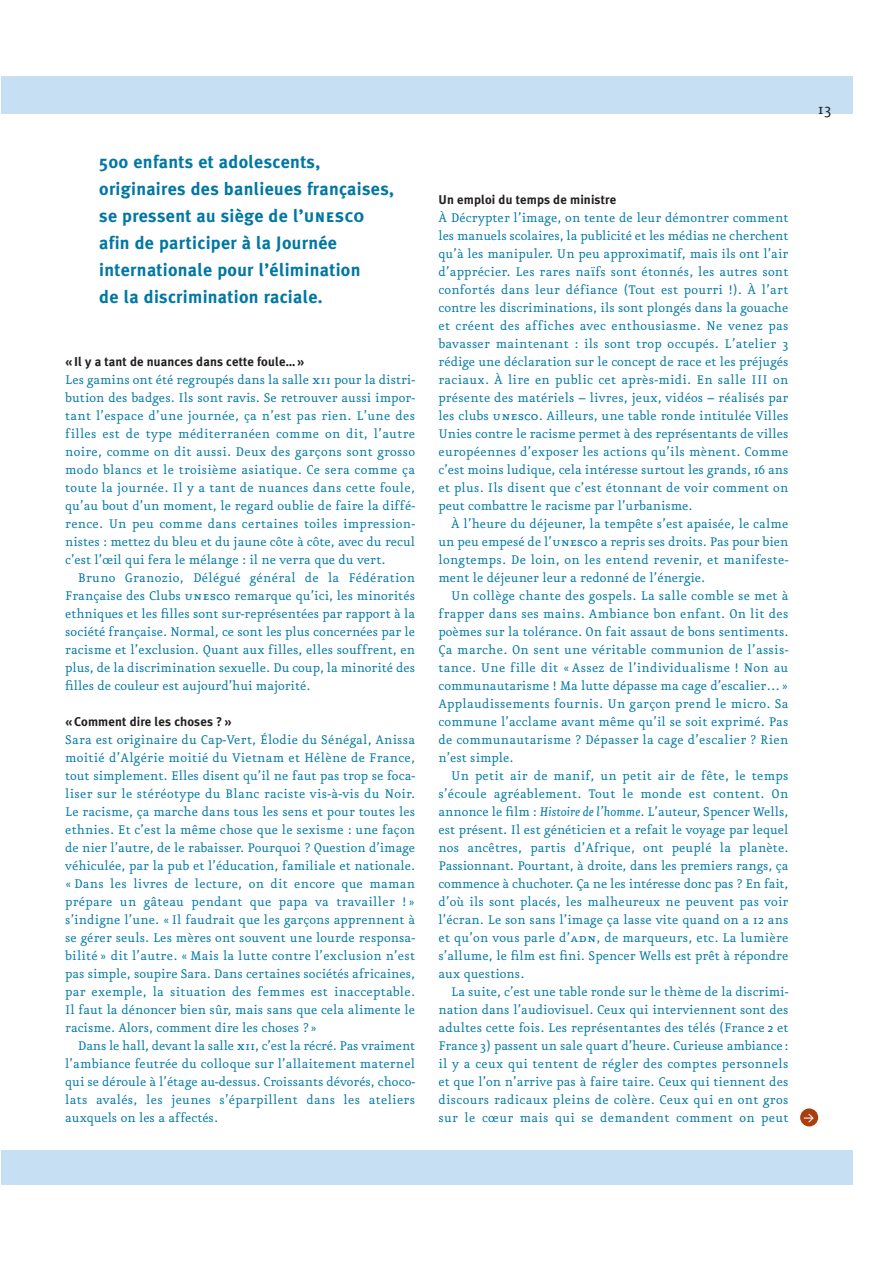
<style>
.page{position:relative;width:893px;height:1263px;background:#fff}
.page>*{position:absolute;margin:0;border:0;box-sizing:border-box;transform-origin:0 0}
.t1{font:700 18px/27px "Meta Plus";letter-spacing:.015em;color:#0077a3}
.t2{font:18px "Eureka";color:#231f1f}
.t3{font:15px/18px "Eureka";color:#0077a3;text-align:justify}
.t4{font:700 12.75px "Meta Plus";letter-spacing:.01em;color:#231f1f}
.t5{font:500 10.5px "DIN";color:#fff}
.s1{font-family:"Meta Plus Bold Caps";font-weight:400}
.s2{font-family:"Eureka Small Caps"}
.s3{font-style:italic}
</style>
<div class="page">
<div style="left:1px;top:76px;width:851px;height:1109px;background:#c7dff3"></div>
<div style="left:1px;top:114px;width:851px;height:1035px;background:#fff"></div>
<div style="left:800px;top:1108px;width:18px;height:18px;background:#aa3e0d;border-radius:50%"></div>
<p class="t1" style="left:99px;top:150px;width:296px">500 enfants et adolescents, originaires des banlieues françaises, se pressent au siège de l’<span class="s1">unesco </span>afin de participer à la Journée internationale pour l’élimination<br>de la discrimination raciale.</p>
<p class="t4" style="left:65px;top:357px;width:240px">« Il y a tant de nuances dans cette foule… »</p>
<p class="t3" style="left:65px;top:371px;width:351px">Les gamins ont été regroupés dans la salle <span class="s2">xii</span> pour la distri&shy;bution des badges. Ils sont ravis. Se retrouver aussi impor&shy;tant l’espace d’une journée, ça n’est pas rien. L’une des filles est de type méditerranéen comme on dit, l’autre noire, comme on dit aussi. Deux des garçons sont grosso modo blancs et le troisième asiatique. Ce sera comme ça toute la journée. Il y a tant de nuances dans cette foule, qu’au bout d’un moment, le regard oublie de faire la diffé&shy;rence. Un peu comme dans certaines toiles impression&shy;nistes : mettez du bleu et du jaune côte à côte, avec du recul c’est l’œil qui fera le mélange : il ne verra que du vert.</p>
<p class="t3" style="left:65px;top:569px;width:351px;text-indent:13px">Bruno Granozio, Délégué général de la Fédération Française des Clubs <span class="s2">unesco</span> remarque qu’ici, les minorités ethniques et les filles sont sur-représentées par rapport à la société française. Normal, ce sont les plus concernées par le racisme et l’exclusion. Quant aux filles, elles souffrent, en plus, de la discrimination sexuelle. Du coup, la minorité des filles de couleur est aujourd’hui majorité.</p>
<p class="t4" style="left:65px;top:717px;width:168px">« Comment dire les choses ? »</p>
<p class="t3" style="left:65px;top:731px;width:351px">Sara est originaire du Cap-Vert, Élodie du Sénégal, Anissa moitié d’Algérie moitié du Vietnam et Hélène de France, tout simplement. Elles disent qu’il ne faut pas trop se foca&shy;liser sur le stéréotype du Blanc raciste vis-à-vis du Noir.<br>Le racisme, ça marche dans tous les sens et pour toutes les ethnies. Et c’est la même chose que le sexisme : une façon de nier l’autre, de le rabaisser. Pourquoi ? Question d’image véhiculée, par la pub et l’éducation, familiale et nationale. « Dans les livres de lecture, on dit encore que maman prépare un gâteau pendant que papa va travailler ! » s’indigne l’une. « Il faudrait que les garçons apprennent à se gérer seuls. Les mères ont souvent une lourde responsa&shy;bilité » dit l’autre. « Mais la lutte contre l’exclusion n’est pas simple, soupire Sara. Dans certaines sociétés africaines, par exemple, la situation des femmes est inacceptable.<br>Il faut la dénoncer bien sûr, mais sans que cela alimente le racisme. Alors, comment dire les choses ? »</p>
<p class="t3" style="left:65px;top:1037px;width:351px;text-indent:13px">Dans le hall, devant la salle <span class="s2">xii</span>, c’est la récré. Pas vraiment l’ambiance feutrée du colloque sur l’allaitement maternel qui se déroule à l’étage au-dessus. Croissants dévorés, choco&shy;lats avalés, les jeunes s’éparpillent dans les ateliers auxquels on les a affectés.</p>
<p class="t2" style="left:818px;top:101px;width:15px">13</p>
<p class="t4" style="left:438px;top:195px;width:179px">Un emploi du temps de ministre</p>
<p class="t3" style="left:438px;top:209px;width:351px">À Décrypter l’image, on tente de leur démontrer comment les manuels scolaires, la publicité et les médias ne cherchent qu’à les manipuler. Un peu approximatif, mais ils ont l’air d’apprécier. Les rares naïfs sont étonnés, les autres sont confortés dans leur défiance (Tout est pourri !). À l’art contre les discriminations, ils sont plongés dans la gouache et créent des affiches avec enthousiasme. Ne venez pas bavasser maintenant : ils sont trop occupés. L’atelier 3 rédige une déclaration sur le concept de race et les préjugés raciaux. À lire en public cet après-midi. En salle III on présente des matériels – livres, jeux, vidéos – réalisés par les clubs <span class="s2">unesco</span>. Ailleurs, une table ronde intitulée Villes Unies contre le racisme permet à des représentants de villes européennes d’exposer les actions qu’ils mènent. Comme c’est moins ludique, cela intéresse surtout les grands, 16 ans et plus. Ils disent que c’est étonnant de voir comment on peut combattre le racisme par l’urbanisme.</p>
<p class="t3" style="left:438px;top:515px;width:351px;text-indent:13px">À l’heure du déjeuner, la tempête s’est apaisée, le calme un peu empesé de l’<span class="s2">unesco</span> a repris ses droits. Pas pour bien longtemps. De loin, on les entend revenir, et manifeste&shy;ment le déjeuner leur a redonné de l’énergie.</p>
<p class="t3" style="left:438px;top:587px;width:351px;text-indent:13px">Un collège chante des gospels. La salle comble se met à frapper dans ses mains. Ambiance bon enfant. On lit des poèmes sur la tolérance. On fait assaut de bons sentiments.<br>Ça marche. On sent une véritable communion de l’assis&shy;tance. Une fille dit « Assez de l’individualisme ! Non au communautarisme ! Ma lutte dépasse ma cage d’escalier… » Applaudissements fournis. Un garçon prend le micro. Sa commune l’acclame avant même qu’il se soit exprimé. Pas de communautarisme ? Dépasser la cage d’escalier ? Rien n’est simple.</p>
<p class="t3" style="left:438px;top:767px;width:351px;text-indent:13px">Un petit air de manif, un petit air de fête, le temps s’écoule agréablement. Tout le monde est content. On annonce le film : <span class="s3">Histoire de l’homme</span>. L’auteur, Spencer Wells, est présent. Il est généticien et a refait le voyage par lequel nos ancêtres, partis d’Afrique, ont peuplé la planète.<br>Passionnant. Pourtant, à droite, dans les premiers rangs, ça commence à chuchoter. Ça ne les intéresse donc pas ? En fait, d’où ils sont placés, les malheureux ne peuvent pas voir l’écran. Le son sans l’image ça lasse vite quand on a 12 ans et qu’on vous parle d’<span class="s2">adn</span>, de marqueurs, etc. La lumière s’allume, le film est fini. Spencer Wells est prêt à répondre aux questions.</p>
<p class="t3" style="left:438px;top:983px;width:351px;text-indent:13px">La suite, c’est une table ronde sur le thème de la discrimi&shy;nation dans l’audiovisuel. Ceux qui interviennent sont des adultes cette fois. Les représentantes des télés (France 2 et France3) passent un sale quart d’heure. Curieuse ambiance: il y a ceux qui tentent de régler des comptes personnels et que l’on n’arrive pas à faire taire. Ceux qui tiennent des discours radicaux pleins de colère. Ceux qui en ont gros sur le cœur mais qui se demandent comment on peut</p>
<p class="t5" style="left:803px;top:1113px;width:12px">&gt;</p>
</div>
